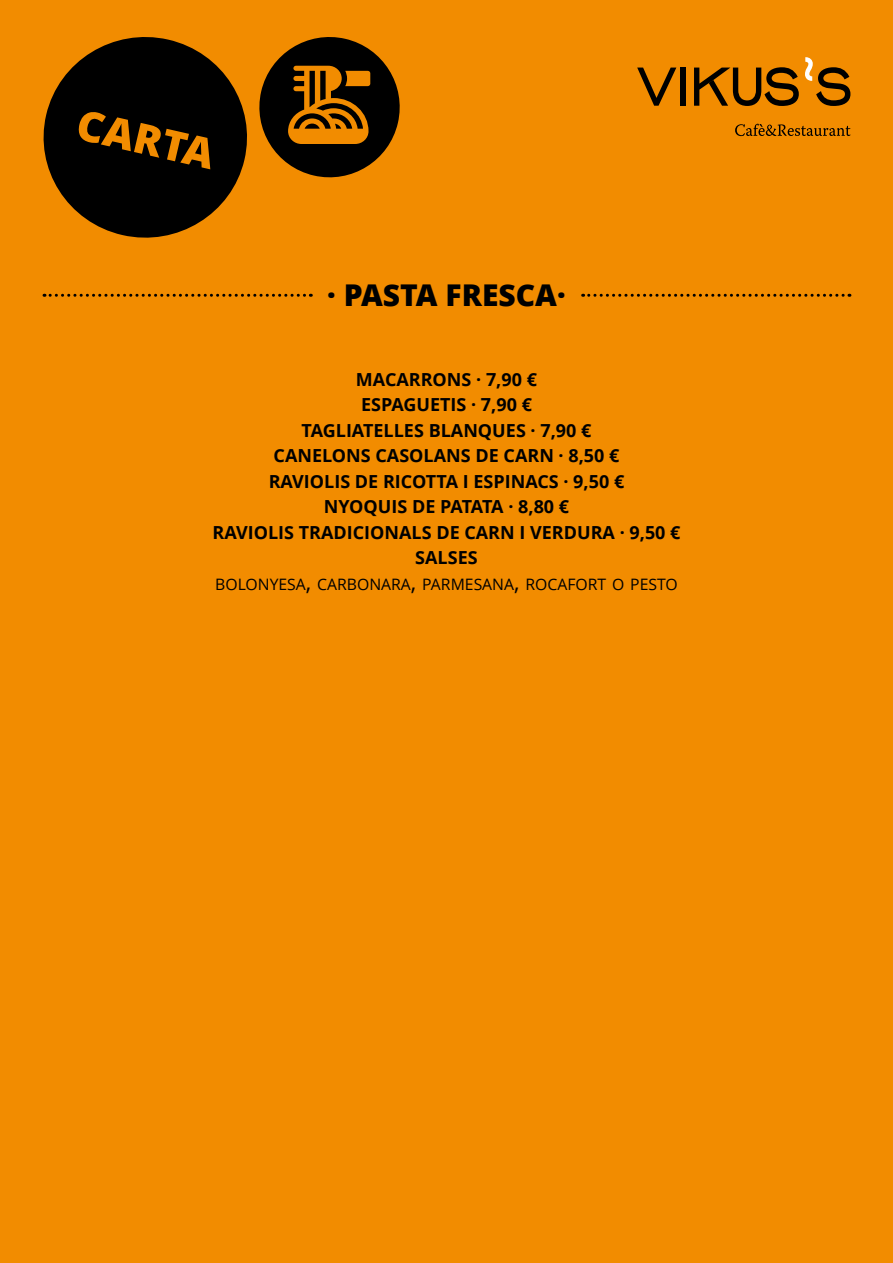
<style>
.page{position:relative;width:893px;height:1263px;background:#f28c00}
.page>*{position:absolute;margin:0;border:0;box-sizing:border-box;transform-origin:0 0}
.t1{font:800 41.85px "Open Sans";color:#f28c00}
.t2{font:800 30px "Open Sans";color:#000}
.t3{font:700 18px/25.5px "Open Sans";color:#000;text-align:center}
.t4{font:15.75px "Open Sans";color:#000}
.s1{font-size:22.5px}
</style>
<div class="page">
<svg style="left:43px;top:37px;width:204px;height:201px;fill:#000"></svg>
<svg style="left:44px;top:294px;width:267px;height:3px"></svg>
<svg style="left:259px;top:37px;width:141px;height:141px"></svg>
<svg style="left:583px;top:294px;width:267px;height:3px"></svg>
<svg style="left:637px;top:68px;width:39px;height:38px"></svg>
<div style="left:681px;top:68px;width:5px;height:38px;background:#000"></div>
<svg style="left:805px;top:57px;width:45px;height:49px"></svg>
<svg style="left:694px;top:67px;width:105px;height:39px"></svg>
<svg style="left:735px;top:124px;width:115px;height:12px"></svg>
<h1 class="t1" style="left:83px;top:100px;width:141px;rotate:13deg">CARTA</h1>
<h2 class="t2" style="left:327px;top:278px;width:240px">· PASTA FRESCA·</h2>
<p class="t3" style="left:212px;top:367px;width:470px">MACARRONS · 7,90 €<br>ESPAGUETIS · 7,90 €<br>TAGLIATELLES BLANQUES · 7,90 €<br>CANELONS CASOLANS DE CARN · 8,50 €<br>RAVIOLIS DE RICOTTA I ESPINACS · 9,50 €<br>NYOQUIS DE PATATA · 8,80 €<br>RAVIOLIS TRADICIONALS DE CARN I VERDURA · 9,50 €<br>SALSES</p>
<p class="t4" style="left:215px;top:575px;width:464px">BOLONYESA<span class="s1">,</span> CARBONARA<span class="s1">,</span> PARMESANA<span class="s1">,</span> ROCAFORT O PESTO</p>
</div>
